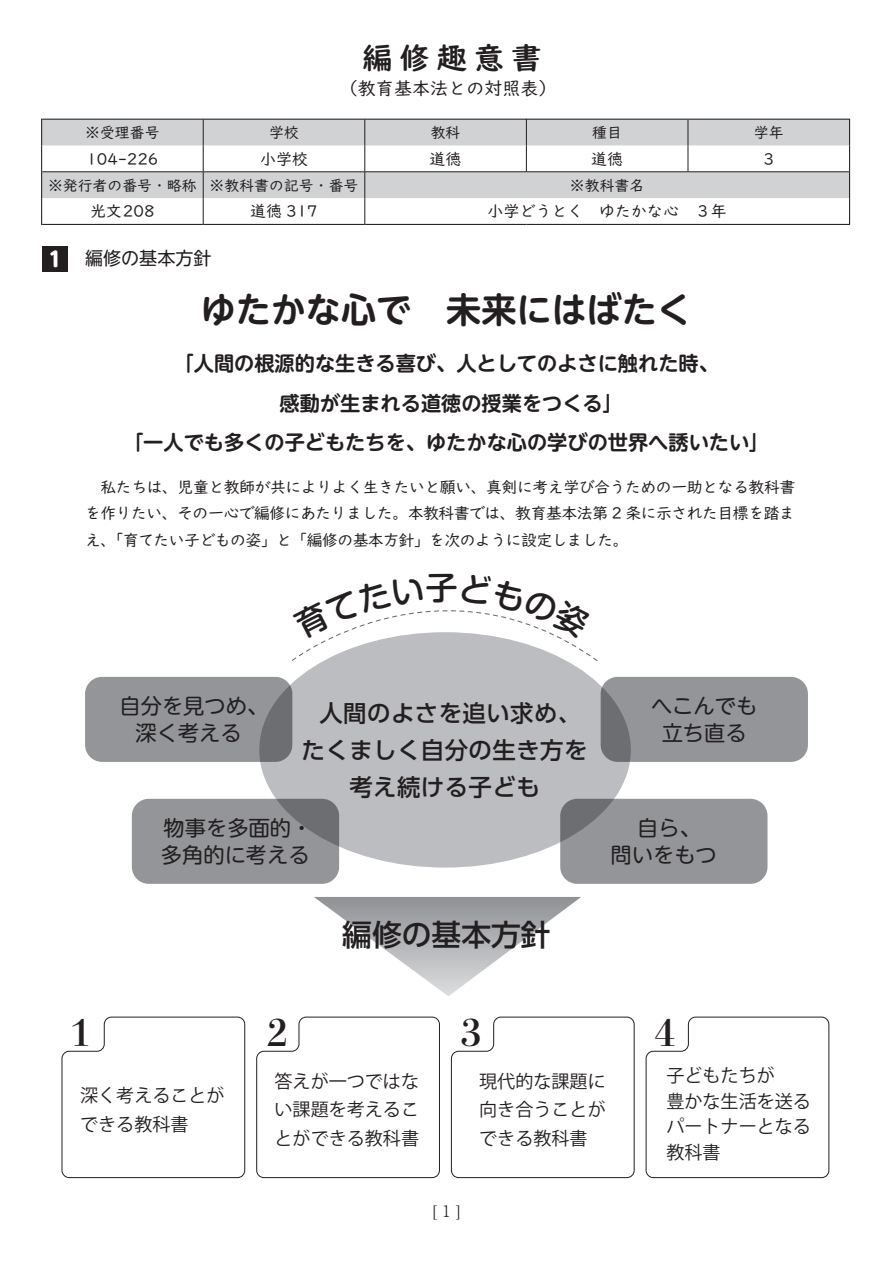
<style>
.page{position:relative;width:893px;height:1263px;background:#fff}
.page>*{position:absolute;margin:0;border:0;box-sizing:border-box;transform-origin:0 0}
.t1{font:36.15px "P Bunkyu Md Min Std EB";color:#231f20}
.t2{font:700 35.1px "UD Shin M Go Pr 6 De";color:#231f20}
.t3{font:500 29.7px "UD Shin Go Pr 6";color:#231f20}
.t4{font:700 29.7px "UD Digi Kyokasho Pro";letter-spacing:.25em;color:#231f20}
.t5{font:500 23.4px/37.2px "UD Shin Go Pr 6";letter-spacing:.02em;color:#231f20;text-align:center}
.t6{font:21.3px/27.6px "UD Shin M Go Pr 6";color:#231f20;text-align:center}
.t7{font:700 20.25px/39.3px "UD Shin M Go Pr 6 De";color:#231f20;text-align:center}
.t8{font:18px/28.7px "Koz Go Pr 6 N";color:#231f20}
.t9{font:18px "UD Digi Kyokasho Pro";color:#231f20}
.t10{font:18px "UD Shin M Go Pr 6 N";color:#231f20}
.t11{font:15.9px/26.5px "UD Digi Kyokasho NP R";letter-spacing:-.035em;color:#231f20;text-align:justify}
.t12{font:15.9px "UD Digi Kyokasho NP R";color:#231f20}
.t13{font:300 15.9px "Ryumin Pr 5";color:#231f20}
.t14{font:14.85px "UD Digi Kyokasho NP R";color:#231f20}
.s1{font-family:"UD Shin M Go Pr 6";font-weight:800;font-size:20.25px;color:#fff}
</style>
<div class="page">
<svg style="left:42px;top:120px;width:807px;height:78px;fill:#d1d2d4"></svg>
<hr style="left:42px;top:119px;width:161px;height:1px;background:#231f20">
<hr style="left:204px;top:119px;width:160px;height:1px;background:#231f20">
<hr style="left:365px;top:119px;width:161px;height:1px;background:#231f20">
<hr style="left:527px;top:119px;width:161px;height:1px;background:#231f20">
<hr style="left:688px;top:119px;width:161px;height:1px;background:#231f20">
<hr style="left:42px;top:224px;width:161px;height:1px;background:#231f20">
<hr style="left:204px;top:224px;width:160px;height:1px;background:#231f20">
<hr style="left:365px;top:224px;width:161px;height:1px;background:#231f20">
<hr style="left:526px;top:224px;width:162px;height:1px;background:#231f20">
<hr style="left:688px;top:224px;width:161px;height:1px;background:#231f20">
<svg style="left:41px;top:119px;width:1px;height:106px"></svg>
<svg style="left:849px;top:119px;width:1px;height:106px"></svg>
<hr style="left:42px;top:171px;width:161px;height:1px;background:#231f20">
<hr style="left:204px;top:171px;width:160px;height:1px;background:#231f20">
<hr style="left:365px;top:171px;width:161px;height:1px;background:#231f20">
<hr style="left:527px;top:171px;width:161px;height:1px;background:#231f20">
<hr style="left:688px;top:171px;width:161px;height:1px;background:#231f20">
<svg style="left:526px;top:119px;width:1px;height:53px"></svg>
<svg style="left:203px;top:119px;width:1px;height:106px"></svg>
<svg style="left:364px;top:119px;width:1px;height:106px"></svg>
<svg style="left:688px;top:119px;width:1px;height:53px"></svg>
<div style="left:43px;top:246px;width:25px;height:26px;background:#231f20"></div>
<div style="left:85px;top:677px;width:207px;height:85px;background:#939598;border-radius:17px"></div>
<div style="left:132px;top:799px;width:207px;height:85px;background:#939598;border-radius:17px"></div>
<div style="left:560px;top:799px;width:207px;height:85px;background:#939598;border-radius:17px"></div>
<div style="left:601px;top:677px;width:207px;height:85px;background:#939598;border-radius:17px"></div>
<div style="left:259px;top:632px;width:372px;height:235px;background:#bcbdc0;border-radius:50%"></div>
<svg style="left:314px;top:897px;width:267px;height:99px"></svg>
<svg style="left:61px;top:1016px;width:184px;height:162px"></svg>
<svg style="left:256px;top:1016px;width:184px;height:162px"></svg>
<svg style="left:451px;top:1016px;width:184px;height:162px"></svg>
<svg style="left:645px;top:1016px;width:184px;height:162px"></svg>
<svg style="left:292px;top:610px;width:306px;height:52px"></svg>
<h3 class="t4" style="left:363px;top:33px;width:180px">編修趣意書</h3>
<p class="t9" style="left:340px;top:73px;width:218px">（教育基本法との対照表）</p>
<p class="t14" style="left:85px;top:124px;width:76px">※受理番号</p>
<p class="t14" style="left:269px;top:124px;width:31px">学校</p>
<p class="t14" style="left:431px;top:124px;width:31px">教科</p>
<p class="t14" style="left:592px;top:124px;width:31px">種目</p>
<p class="t14" style="left:754px;top:124px;width:31px">学年</p>
<p class="t11" style="left:86px;top:146px;width:73px">104-226</p>
<p class="t11" style="left:260px;top:146px;width:49px">小学校</p>
<p class="t11" style="left:430px;top:146px;width:33px">道徳</p>
<p class="t11" style="left:591px;top:146px;width:33px">道徳</p>
<p class="t11" style="left:763px;top:146px;width:12px">3</p>
<p class="t14" style="left:48px;top:177px;width:312px">※発行者の番号・略称 ※教科書の記号・番号</p>
<p class="t14" style="left:570px;top:177px;width:76px">※教科書名</p>
<p class="t11" style="left:90px;top:198px;width:66px">光文208</p>
<p class="t11" style="left:250px;top:198px;width:69px">道徳 317</p>
<p class="t12" style="left:488px;top:202px;width:241px">小学どうとく　ゆたかな心　３年</p>
<p class="t10" style="left:49px;top:243px;width:164px"><span class="s1">1</span> 編修の基本方針</p>
<h2 class="t2" style="left:201px;top:280px;width:493px">ゆたかな心で　未来にはばたく</h2>
<p class="t7" style="left:123px;top:343px;width:648px">「人間の根源的な生きる喜び、人としてのよさに触れた時、<br>感動が生まれる道徳の授業をつくる」<br>「一人でも多くの子どもたちを、ゆたかな心の学びの世界へ誘いたい」</p>
<p class="t11" style="left:85px;top:474px;width:712px">　私たちは、児童と教師が共によりよく生きたいと願い、真剣に考え学び合うための一助となる教科書を作りたい、その一心で編修にあたりました。本教科書では、教育基本法第 2 条に示された目標を踏まえ、「育てたい子どもの姿」と「編修の基本方針」を次のように設定しました。</p>
<h3 class="t6" style="left:119px;top:690px;width:150px">自分を見つめ、深く考える</h3>
<h3 class="t5" style="left:302px;top:693px;width:287px">人間のよさを追い求め、たくましく自分の生き方を考え続ける子ども</h3>
<h3 class="t6" style="left:651px;top:690px;width:108px">へこんでも立ち直る</h3>
<h3 class="t6" style="left:161px;top:812px;width:153px;text-align:left">物事を多面的・多角的に考える</h3>
<h3 class="t6" style="left:611px;top:812px;width:108px">自ら、<br>問いをもつ</h3>
<h3 class="t3" style="left:342px;top:911px;width:210px">編修の基本方針</h3>
<h1 class="t1" style="left:72px;top:1004px;width:18px">1</h1>
<h1 class="t1" style="left:267px;top:1004px;width:22px">2</h1>
<h1 class="t1" style="left:461px;top:1004px;width:22px">3</h1>
<h1 class="t1" style="left:655px;top:1004px;width:22px">4</h1>
<p class="t8" style="left:80px;top:1082px;width:146px">深く考えることができる教科書</p>
<p class="t8" style="left:275px;top:1067px;width:146px;text-align:justify">答えが一つではない課題を考えることができる教科書</p>
<p class="t8" style="left:479px;top:1067px;width:128px;text-align:justify">現代的な課題に向き合うことができる教科書</p>
<p class="t8" style="left:666px;top:1063px;width:146px;line-height:25.5px">子どもたちが<br>豊かな生活を送るパートナーとなる教科書</p>
<p class="t13" style="left:433px;top:1199px;width:28px">[ 1 ]</p>
</div>
